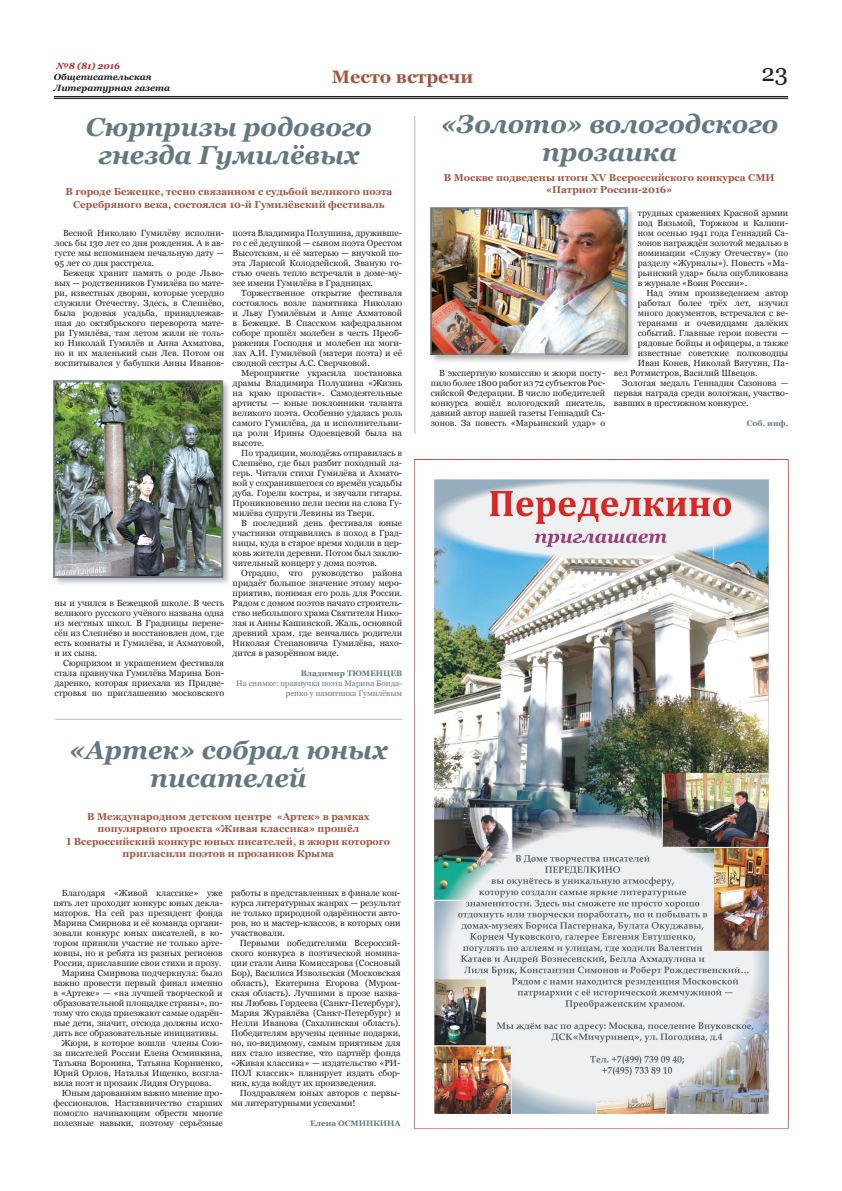
<style>
.page{position:relative;width:842px;height:1191px;background:#fff}
.page>*{position:absolute;margin:0;border:0;box-sizing:border-box;transform-origin:0 0}
.t1{font:italic 700 26px/28px "Georgia";color:#647882;text-align:center}
.t2{font:24px "Georgia";color:#231f20}
.t3{font:700 18px "Georgia";color:#a25641}
.t4{font:700 10px/12.5px "Georgia";color:#a25641;text-align:center}
.t5{font:italic 700 9px/10.8px "Georgia";color:#231f20}
.t6{font:italic 700 9px "Georgia";color:#ad2930}
.t7{font:8.9px/10px "Georgia";color:#231f20;text-align:justify}
.t8{font:8px/10px "Georgia";color:#647882;text-align:right}
.t9{font:700 8px "Georgia";color:#647882}
</style>
<div class="page">
<hr style="left:54px;top:96px;width:734px;height:1px;background:#231f20">
<hr style="left:54px;top:98px;width:734px;height:1px;background:#231f20">
<img style="left:414px;top:459px;width:375px;height:669px">
<hr style="left:55px;top:719px;width:347px;height:1px;background:#babbbe">
<div style="left:429px;top:207px;width:207px;height:156px;background:#231f20;opacity:.35"></div>
<div style="left:430px;top:207px;width:197px;height:148px;background:#231f20;opacity:.47"></div>
<img style="left:433px;top:210px;width:191px;height:142px">
<div style="left:431px;top:208px;width:195px;height:146px;border:1px solid #647882"></div>
<div style="left:52px;top:379px;width:179px;height:207px;background:#231f20;opacity:.35"></div>
<div style="left:53px;top:380px;width:170px;height:198px;background:#231f20;opacity:.47"></div>
<img style="left:56px;top:383px;width:164px;height:192px">
<div style="left:54px;top:381px;width:168px;height:196px;border:1px solid #647882"></div>
<hr style="left:414px;top:116px;width:1px;height:318px;background:#babbbe">
<p class="t6" style="left:56px;top:60px;width:65px">№8 (81) 2016</p>
<p class="t5" style="left:54px;top:71px;width:118px">Общеписательская<br>Литературная газета</p>
<h3 class="t3" style="left:332px;top:65px;width:143px">Место встречи</h3>
<h2 class="t2" style="left:761px;top:58px;width:28px">23</h2>
<h1 class="t1" style="left:86px;top:113px;width:288px">Сюрпризы родового гнезда Гумилёвых</h1>
<h1 class="t1" style="left:441px;top:110px;width:339px">«Золото» вологодского прозаика</h1>
<p class="t4" style="left:66px;top:186px;width:328px">В городе Бежецке, тесно связанном с судьбой великого поэта<br>Серебряного века, состоялся 10-й Гумилёвский фестиваль</p>
<p class="t4" style="left:444px;top:171px;width:332px">В Москве подведены итоги XV Всероссийского конкурса СМИ «Патриот России-2016»</p>
<p class="t7" style="left:638px;top:208px;width:152px">трудных сражениях Красной армии под Вязьмой, Торжком и Калини&shy;ном осенью 1941 года Геннадий Са&shy;зонов награждён золотой медалью в номинации «Служу Отечеству» (по разделу «Журналы»). Повесть «Ма&shy;рьинский удар» была опубликована в журнале «Воин России».</p>
<p class="t7" style="left:646px;top:288px;width:143px">Над этим произведением автор</p>
<p class="t7" style="left:638px;top:298px;width:152px">работал более трёх лет, изучил</p>
<p class="t7" style="left:638px;top:308px;width:152px">много документов, встречался с ве-</p>
<p class="t7" style="left:638px;top:318px;width:152px">теранами и очевидцами далёких</p>
<p class="t7" style="left:638px;top:328px;width:152px">событий. Главные герои повести —</p>
<p class="t7" style="left:638px;top:338px;width:152px">рядовые бойцы и офицеры, а также</p>
<p class="t7" style="left:638px;top:348px;width:152px">известные советские полководцы</p>
<p class="t7" style="left:638px;top:358px;width:152px">Иван Конев, Николай Ватутин, Па-</p>
<p class="t7" style="left:614px;top:368px;width:145px">вел Ротмистров, Василий Швецов.</p>
<p class="t7" style="left:622px;top:378px;width:167px">Золотая медаль Геннадия Сазонова —</p>
<p class="t7" style="left:614px;top:388px;width:176px">первая награда среди вологжан, участво-</p>
<p class="t7" style="left:614px;top:398px;width:136px">вавших в престижном конкурсе.</p>
<p class="t9" style="left:747px;top:418px;width:43px">Соб. инф.</p>
<p class="t7" style="left:55px;top:228px;width:171px;text-indent:9px">Весной Николаю Гумилёву исполни&shy;лось бы 130 лет со дня рождения. А в ав&shy;густе мы вспоминаем печальную дату — 95 лет со дня расстрела.</p>
<p class="t7" style="left:55px;top:268px;width:171px;text-indent:8px">Бежецк хранит память о роде Льво&shy;вых — родственников Гумилёва по мате&shy;ри, известных дворян, которые усердно служили Отечеству. Здесь, в Слепнёво, была родовая усадьба, принадлежав&shy;шая до октябрьского переворота мате&shy;ри Гумилёва, там летом жили не толь&shy;ко Николай Гумилёв и Анна Ахматова, но и их маленький сын Лев. Потом он воспитывался у бабушки Анны Иванов-</p>
<p class="t7" style="left:233px;top:228px;width:171px">поэта Владимира Полушина, друживше&shy;го с её дедушкой — сыном поэта Орестом Высотским, и её матерью — внучкой по&shy;эта Ларисой Колодзейской. Званую го&shy;стью очень тепло встречали в доме-му&shy;зее имени Гумилёва в Градницах.</p>
<p class="t7" style="left:233px;top:288px;width:171px;text-indent:8px">Торжественное открытие фестиваля состоялось возле памятника Николаю и Льву Гумилёвым и Анне Ахматовой в Бежецке. В Спасском кафедральном соборе прошёл молебен в честь Преоб&shy;ражения Господня и молебен на моги&shy;лах А.И. Гумилёвой (матери поэта) и её сводной сестры А.С. Сверчковой.</p>
<p class="t7" style="left:233px;top:368px;width:171px;text-indent:9px">Мероприятие украсила постановка драмы Владимира Полушина «Жизнь на краю пропасти». Самодеятельные артисты — юные поклонники таланта великого поэта. Особенно удалась роль самого Гумилёва, да и исполнительни&shy;ца роли Ирины Одоевцевой была на высоте.</p>
<p class="t7" style="left:233px;top:448px;width:171px;text-indent:9px">По традиции, молодёжь отправилась в Слепнёво, где был разбит походный ла&shy;герь. Читали стихи Гумилёва и Ахмато&shy;вой у сохранившегося со времён усадьбы дуба. Горели костры, и звучали гитары.<br>Проникновенно пели песни на слова Гу&shy;милёва супруги Левины из Твери.</p>
<p class="t7" style="left:233px;top:518px;width:171px;text-indent:8px">В последний день фестиваля юные участники отправились в поход в Град&shy;ницы, куда в старое время ходили в цер&shy;ковь жители деревни. Потом был заклю&shy;чительный концерт у дома поэтов.</p>
<p class="t7" style="left:233px;top:568px;width:171px;text-indent:8px">Отрадно, что руководство района придаёт большое значение этому меро&shy;приятию, понимая его роль для России.<br>Рядом с домом поэтов начато строитель&shy;ство небольшого храма Святителя Нико&shy;лая и Анны Кашинской. Жаль, основной древний храм, где венчались родители Николая Степановича Гумилёва, нахо&shy;дится в разорённом виде.</p>
<p class="t9" style="left:301px;top:668px;width:103px">Владимир ТЮМЕНЦЕВ</p>
<p class="t8" style="left:236px;top:678px;width:168px">На снимке: правнучка поэта Марина Бонда&shy;ренко у памятника Гумилёвым</p>
<p class="t7" style="left:431px;top:368px;width:176px;text-indent:9px">В экспертную комиссию и жюри посту&shy;пило более 1800 работ из 72 субъектов Рос&shy;сийской Федерации. В число победителей конкурса вошёл вологодский писатель, давний автор нашей газеты Геннадий Са&shy;зонов. За повесть «Марьинский удар» о</p>
<p class="t7" style="left:55px;top:598px;width:171px">ны и учился в Бежецкой школе. В честь великого русского учёного названа одна из местных школ. В Градницы перене&shy;сён из Слепнёво и восстановлен дом, где есть комнаты и Гумилёва, и Ахматовой, и их сына.</p>
<p class="t7" style="left:55px;top:658px;width:171px;text-indent:8px">Сюрпризом и украшением фестиваля стала правнучка Гумилёва Марина Бон&shy;даренко, которая приехала из Придне&shy;стровья по приглашению московского</p>
<h1 class="t1" style="left:69px;top:736px;width:320px">«Артек» собрал юных писателей</h1>
<p class="t4" style="left:67px;top:810px;width:325px">В Международном детском центре «Артек» в рамках популярного проекта «Живая классика» прошёл<br>I Всероссийский конкурс юных писателей, в жюри которого пригласили поэтов и прозаиков Крыма</p>
<p class="t7" style="left:62px;top:888px;width:162px">Благодаря «Живой классике» уже</p>
<p class="t7" style="left:53px;top:898px;width:171px">пять лет проходит конкурс юных декла-</p>
<p class="t7" style="left:53px;top:908px;width:171px">маторов. На сей раз президент фонда</p>
<p class="t7" style="left:53px;top:918px;width:171px">Марина Смирнова и её команда органи-</p>
<p class="t7" style="left:53px;top:928px;width:171px">зовали конкурс юных писателей, в ко-</p>
<p class="t7" style="left:53px;top:938px;width:171px">тором приняли участие не только арте-</p>
<p class="t7" style="left:53px;top:948px;width:171px">ковцы, но и ребята из разных регионов</p>
<p class="t7" style="left:53px;top:958px;width:170px">России, приславшие свои стихи и прозу.</p>
<p class="t7" style="left:62px;top:968px;width:162px">Марина Смирнова подчеркнула: было</p>
<p class="t7" style="left:53px;top:978px;width:171px">важно провести первый финал именно</p>
<p class="t7" style="left:53px;top:988px;width:171px">в «Артеке» — «на лучшей творческой и</p>
<p class="t7" style="left:53px;top:998px;width:171px">образовательной площадке страны», по-</p>
<p class="t7" style="left:53px;top:1008px;width:171px">тому что сюда приезжают самые одарён-</p>
<p class="t7" style="left:53px;top:1018px;width:171px">ные дети, значит, отсюда должны исхо-</p>
<p class="t7" style="left:53px;top:1028px;width:167px">дить все образовательные инициативы.</p>
<p class="t7" style="left:62px;top:1038px;width:162px">Жюри, в которое вошли члены Сою-</p>
<p class="t7" style="left:53px;top:1048px;width:171px">за писателей России Елена Осминкина,</p>
<p class="t7" style="left:53px;top:1058px;width:171px">Татьяна Воронина, Татьяна Корниенко,</p>
<p class="t7" style="left:53px;top:1068px;width:171px">Юрий Орлов, Наталья Ищенко, возгла-</p>
<p class="t7" style="left:53px;top:1078px;width:159px">вила поэт и прозаик Лидия Огурцова.</p>
<p class="t7" style="left:62px;top:1088px;width:162px">Юным дарованиям важно мнение про-</p>
<p class="t7" style="left:53px;top:1098px;width:171px">фессионалов. Наставничество старших</p>
<p class="t7" style="left:53px;top:1108px;width:171px">помогло начинающим обрести многие</p>
<p class="t7" style="left:53px;top:1118px;width:171px">полезные навыки, поэтому серьёзные</p>
<p class="t7" style="left:231px;top:888px;width:171px">работы в представленных в финале кон&shy;курса литературных жанрах — результат не только природной одарённости авто&shy;ров, но и мастер-классов, в которых они участвовали.</p>
<p class="t7" style="left:231px;top:938px;width:171px;text-indent:8px">Первыми победителями Всероссий&shy;ского конкурса в поэтической номина&shy;ции стали Анна Комиссарова (Сосновый Бор), Василиса Извольская (Московская область), Екатерина Егорова (Муром&shy;ская область). Лучшими в прозе назва&shy;ны Любовь Гордеева (Санкт-Петербург), Мария Журавлёва (Санкт-Петербург) и Нелли Иванова (Сахалинская область).<br>Победителям вручены ценные подарки, но, по-видимому, самым приятным для них стало известие, что партнёр фонда «Живая классика» — издательство «РИ-ПОЛ классик» планирует издать сбор&shy;ник, куда войдут их произведения.</p>
<p class="t7" style="left:231px;top:1088px;width:171px;text-indent:8px">Поздравляем юных авторов с первы&shy;ми литературными успехами!</p>
<p class="t9" style="left:310px;top:1118px;width:92px">Елена ОСМИНКИНА</p>
</div>
